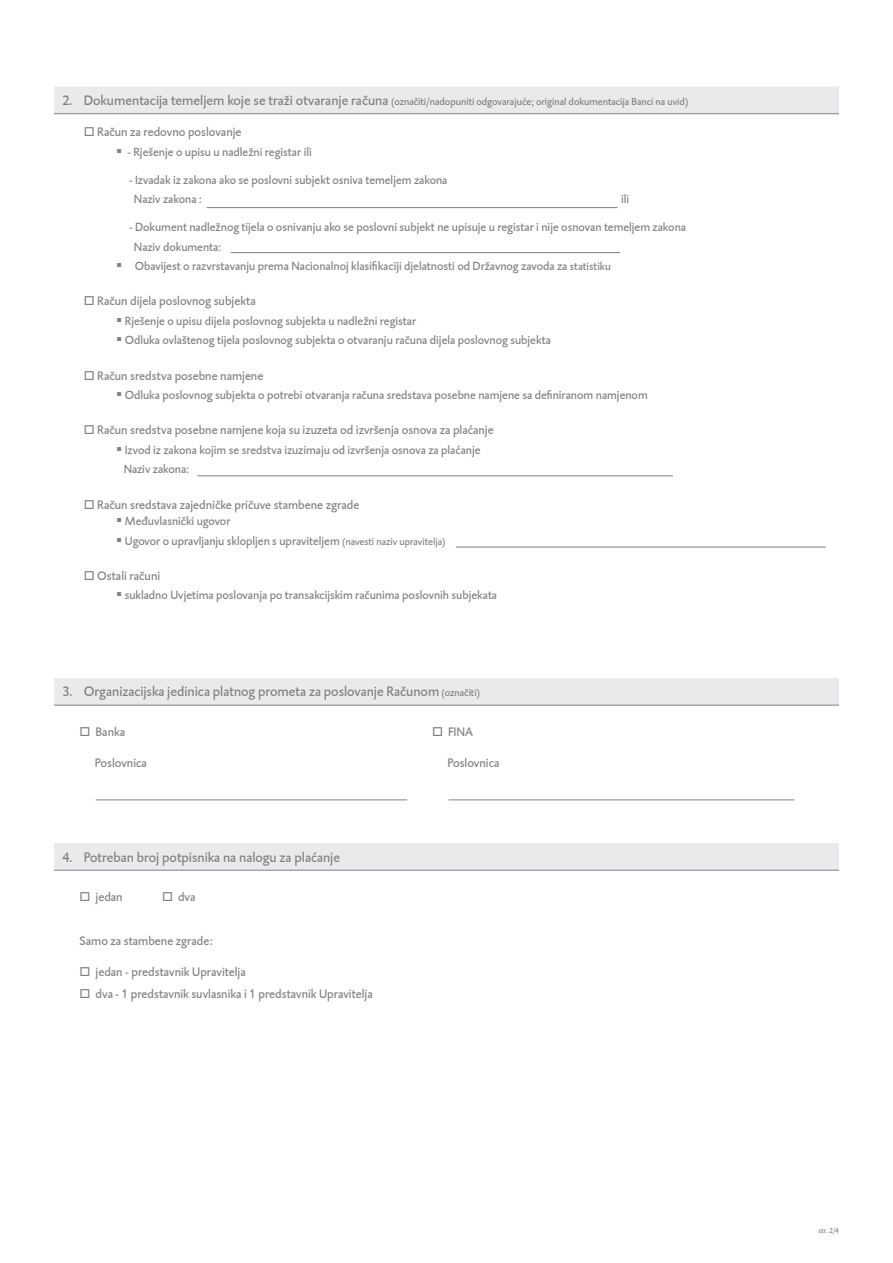
<style>
.page{position:relative;width:893px;height:1263px;background:#fff}
.page>*{position:absolute;margin:0;border:0;box-sizing:border-box;transform-origin:0 0}
.t1{font:14.25px "DTL Caspari ET";color:#7e8083}
.t2{font:12.75px "DTL Caspari ET";color:#7e8083}
.t3{font:12.3px/19.5px "DTL Caspari ET";color:#7e8083}
.t4{font:10.5px "DTL Caspari ET";color:#7e8083}
.t5{font:7.5px "DTL Caspari ET";color:#7e8083}
.s1{font-size:14.25px}
.s2{font-size:11.55px}
.s3{font-size:10.5px}
</style>
<div class="page">
<div style="left:54px;top:87px;width:785px;height:27px;background:#e9eaeb"></div>
<hr style="left:54px;top:113px;width:785px;height:1px;background:#7e8083">
<div style="left:54px;top:678px;width:785px;height:27px;background:#e9eaeb"></div>
<hr style="left:54px;top:705px;width:785px;height:1px;background:#7e8083">
<div style="left:54px;top:843px;width:785px;height:27px;background:#e9eaeb"></div>
<hr style="left:54px;top:870px;width:785px;height:1px;background:#7e8083">
<hr style="left:96px;top:800px;width:311px;height:1px;background:#7e8083">
<hr style="left:207px;top:207px;width:411px;height:1px;background:#7e8083">
<hr style="left:197px;top:476px;width:476px;height:1px;background:#7e8083">
<hr style="left:456px;top:547px;width:370px;height:1px;background:#7e8083">
<hr style="left:231px;top:252px;width:389px;height:1px;background:#7e8083">
<hr style="left:449px;top:800px;width:345px;height:1px;background:#7e8083">
<p class="t4" style="left:63px;top:95px;width:627px"><span class="s1">2. Dokumentacija temeljem koje se traži otvaranje računa</span> (označiti/nadopuniti odgovarajuće; original dokumentacija Banci na uvid)</p>
<p class="t2" style="left:84px;top:124px;width:159px">□ Račun za redovno poslovanje</p>
<p class="t3" style="left:116px;top:142px;width:197px">▪ - Rješenje o upisu u nadležni registar ili</p>
<p class="t3" style="left:134px;top:170px;width:315px;text-indent:-5px">- Izvadak iz zakona ako se poslovni subjekt osniva temeljem zakona<br>Naziv zakona :</p>
<p class="t3" style="left:621px;top:189px;width:10px">ili</p>
<p class="t3" style="left:134px;top:217px;width:554px;text-indent:-5px">- Dokument nadležnog tijela o osnivanju ako se poslovni subjekt ne upisuje u registar i nije osnovan temeljem zakona<br>Naziv dokumenta:</p>
<p class="t3" style="left:116px;top:256px;width:496px">▪ Obavijest o razvrstavanju prema Nacionalnoj klasifikaciji djelatnosti od Državnog zavoda za <span class="s2">statistiku</span></p>
<p class="t2" style="left:84px;top:293px;width:174px">□ Račun dijela poslovnog subjekta</p>
<p class="t3" style="left:116px;top:311px;width:301px">▪ Rješenje o upisu dijela poslovnog subjekta u nadležni registar</p>
<p class="t3" style="left:116px;top:330px;width:436px">▪ Odluka ovlaštenog tijela poslovnog subjekta o otvaranju računa dijela poslovnog subjekta</p>
<p class="t2" style="left:84px;top:367px;width:181px">□ Račun sredstva posebne namjene</p>
<p class="t3" style="left:116px;top:385px;width:533px">▪ Odluka poslovnog subjekta o potrebi otvaranja računa sredstava posebne namjene sa definiranom namjenom</p>
<p class="t2" style="left:84px;top:422px;width:411px">□ Račun sredstva posebne namjene koja su izuzeta od izvršenja osnova za plaćanje</p>
<p class="t3" style="left:124px;top:440px;width:358px;text-indent:-7px">▪ Izvod iz zakona kojim se sredstva izuzimaju od izvršenja osnova za plaćanje<br>Naziv zakona:</p>
<p class="t2" style="left:84px;top:496px;width:277px">□ Račun sredstava zajedničke pričuve stambene zgrade</p>
<p class="t3" style="left:116px;top:511px;width:116px">▪ Međuvlasnički ugovor</p>
<p class="t3" style="left:116px;top:531px;width:331px">▪ Ugovor o upravljanju sklopljen s upraviteljem <span class="s3">(navesti naziv upravitelja)</span></p>
<p class="t2" style="left:84px;top:567px;width:78px">□ Ostali računi</p>
<p class="t3" style="left:116px;top:585px;width:382px">▪ sukladno Uvjetima poslovanja po transakcijskim računima poslovnih subjekata</p>
<p class="t1" style="left:63px;top:683px;width:419px">3. Organizacijska jedinica platnog prometa za poslovanje Računom <span class="s3">(označiti)</span></p>
<p class="t2" style="left:80px;top:723px;width:47px">□ Banka</p>
<p class="t2" style="left:432px;top:723px;width:43px">□ FINA</p>
<p class="t2" style="left:95px;top:755px;width:54px">Poslovnica</p>
<p class="t2" style="left:447px;top:755px;width:54px">Poslovnica</p>
<p class="t1" style="left:63px;top:848px;width:279px">4. Potreban broj potpisnika na nalogu za plaćanje</p>
<p class="t2" style="left:80px;top:889px;width:45px">□ jedan</p>
<p class="t2" style="left:162px;top:889px;width:35px">□ dva</p>
<p class="t2" style="left:80px;top:932px;width:135px">Samo za stambene zgrade:</p>
<p class="t2" style="left:80px;top:963px;width:168px">□ jedan - predstavnik Upravitelja</p>
<p class="t2" style="left:80px;top:986px;width:295px">□ dva - 1 predstavnik suvlasnika i 1 predstavnik Upravitelja</p>
<p class="t5" style="left:818px;top:1226px;width:22px">str. 2/4</p>
</div>
